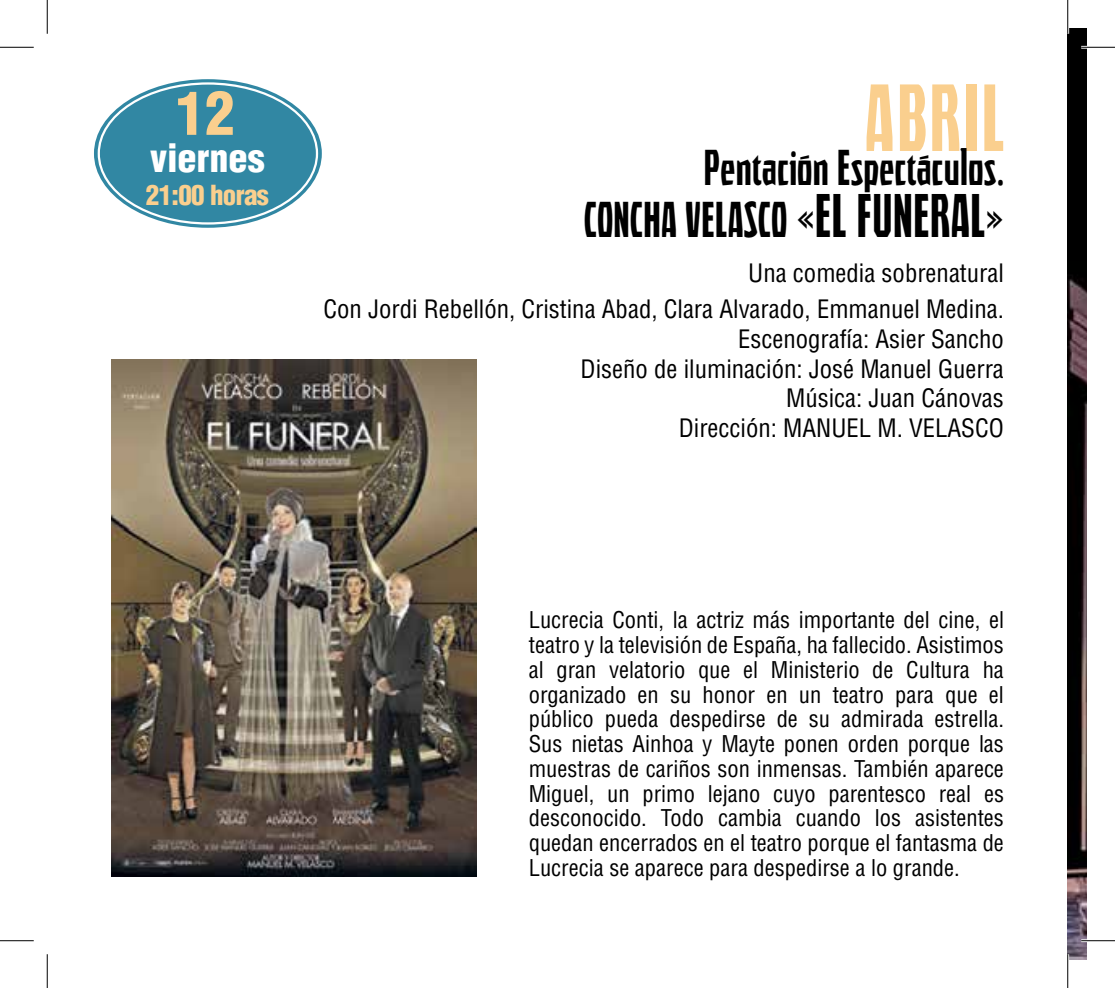
<style>
.page{position:relative;width:1115px;height:988px;background:#fff}
.page>*{position:absolute;margin:0;border:0;box-sizing:border-box;transform-origin:0 0}
.t1{font:76.5px "Quasix";letter-spacing:.05em;color:#facf8e}
.t2{font:900 condensed 58.5px "Helvetica LT Std";color:#facf8e}
.t3{font:40.5px/51.8px "Quasix";letter-spacing:.025em;color:#000;text-align:right}
.t4{font:900 condensed 38.25px "Helvetica LT Std";color:#fff}
.t5{font:900 condensed 27px "Helvetica LT Std";letter-spacing:-.025em;color:#facf8e}
.t6{font:condensed 24.75px/29.7px "Helvetica LT Std";color:#000;text-align:right}
.t7{font:condensed 22.5px/24.8px "Helvetica LT Std";color:#000;text-align:justify}
.s1{font-size:49.5px}
</style>
<div class="page">
<div style="left:94px;top:79px;width:228px;height:149px;background:#3187a3;border-radius:50%"></div>
<img style="left:1068px;top:28px;width:19px;height:931px">
<img style="left:111px;top:360px;width:365px;height:516px">
<hr style="left:1081px;top:46px;width:34px;height:3px;background:#fff">
<hr style="left:1081px;top:939px;width:34px;height:3px;background:#fff">
<hr style="left:1066px;top:0;width:3px;height:34px;background:#fff">
<hr style="left:1066px;top:954px;width:3px;height:33px;background:#fff">
<hr style="left:0;top:47px;width:34px;height:1px;background:#000">
<hr style="left:1081px;top:47px;width:34px;height:1px;background:#000">
<hr style="left:0;top:940px;width:34px;height:1px;background:#000">
<hr style="left:1081px;top:940px;width:34px;height:1px;background:#000">
<hr style="left:47px;top:0;width:1px;height:34px;background:#000">
<hr style="left:47px;top:954px;width:1px;height:33px;background:#000">
<hr style="left:1067px;top:0;width:1px;height:34px;background:#000">
<hr style="left:1067px;top:954px;width:1px;height:33px;background:#000">
<h2 class="t2" style="left:176px;top:76px;width:60px">12</h2>
<h3 class="t4" style="left:150px;top:133px;width:116px">viernes</h3>
<p class="t5" style="left:146px;top:178px;width:124px">21:00 horas</p>
<h1 class="t1" style="left:865px;top:74px;width:140px">ABRIL</h1>
<h3 class="t3" style="left:584px;top:143px;width:421px">Pentación Espectáculos.<br>CONCHA VELASCO <span class="s1">«EL FUNERAL»</span></h3>
<p class="t6" style="left:323px;top:255px;width:682px;line-height:36px">Una comedia sobrenatural<br>Con Jordi Rebellón, Cristina Abad, Clara Alvarado, Emmanuel Medina.</p>
<p class="t6" style="left:581px;top:324px;width:425px">Escenografía: Asier Sancho<br>Diseño de iluminación: José Manuel Guerra<br>Música: Juan Cánovas<br>Dirección: MANUEL M. VELASCO</p>
<p class="t7" style="left:529px;top:607px;width:477px">Lucrecia Conti, la actriz más importante del cine, el teatro y la televisión de España, ha fallecido. Asistimos al gran velatorio que el Ministerio de Cultura ha organizado en su honor en un teatro para que el público pueda despedirse de su admirada estrella.<br>Sus nietas Ainhoa y Mayte ponen orden porque las muestras de cariños son inmensas. También aparece Miguel, un primo lejano cuyo parentesco real es desconocido. Todo cambia cuando los asistentes quedan encerrados en el teatro porque el fantasma de Lucrecia se aparece para despedirse a lo grande.</p>
</div>
